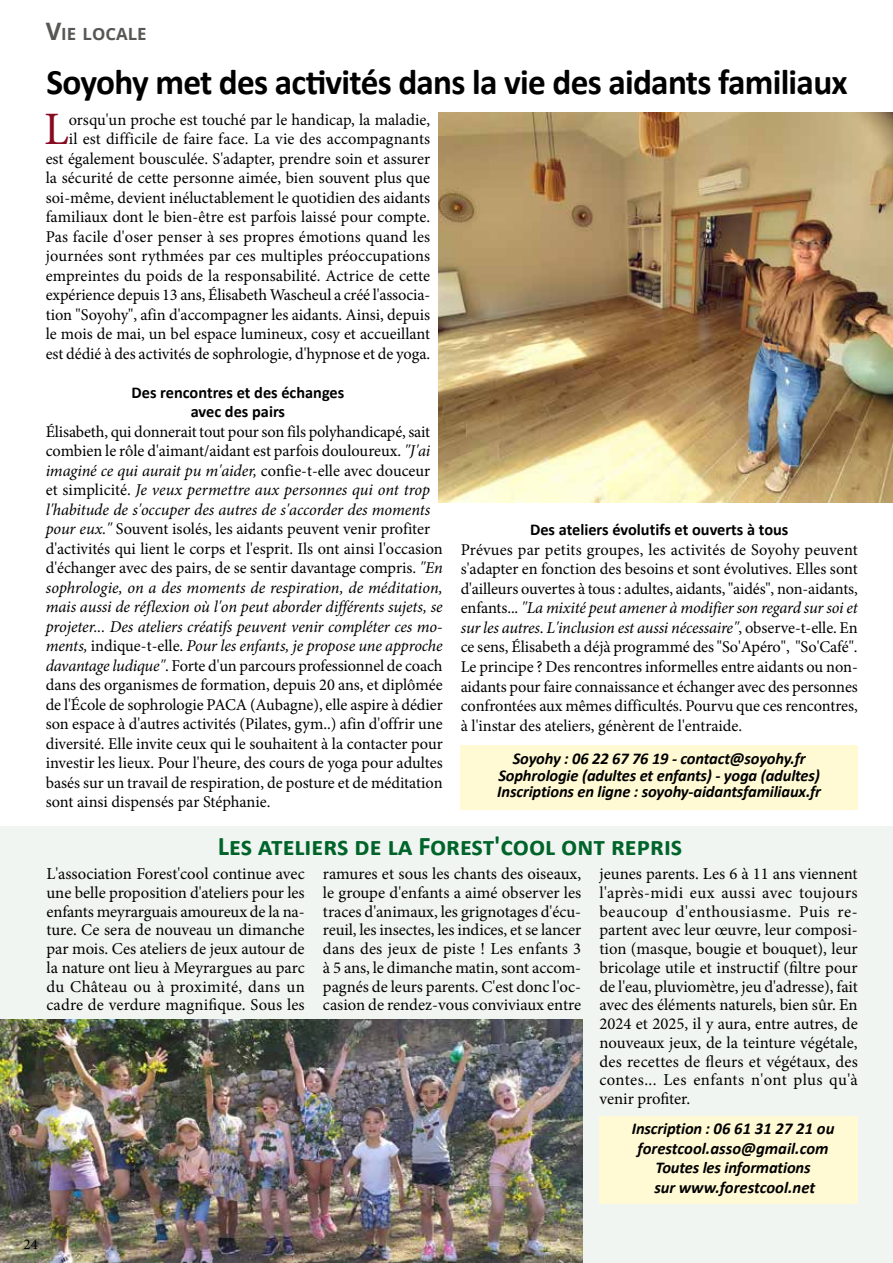
<style>
.page{position:relative;width:893px;height:1263px;background:#fff}
.page>*{position:absolute;margin:0;border:0;box-sizing:border-box;transform-origin:0 0}
.t1{font:46.5px "Minion Pro";color:#890b21}
.t2{font:700 36px "Calibri";letter-spacing:-.02em;color:#000}
.t3{font:700 27px "Calibri";color:#00642a}
.t4{font:700 16.8px "Open Sans";color:#575756}
.t5{font:16.65px/18.8px "Minion Pro";letter-spacing:.005em;color:#000;text-align:justify}
.t6{font:italic 700 16.65px "Calibri";color:#000}
.t7{font:16.5px/19.5px "Minion Pro";color:#000;text-align:right}
.t8{font:italic 700 16.5px/16.5px "Calibri";letter-spacing:-.01em;color:#000;text-align:center}
.t9{font:700 16.5px/19.5px "Calibri";color:#000;text-align:center}
.t10{font:15px "Minion Pro";color:#000}
.s1{font-size:24px}
.s2{font-style:italic}
.s3{font-size:16.65px}
.s4{font-size:16.5px}
</style>
<div class="page">
<div style="left:0;top:826px;width:893px;height:437px;background:#f0f5f2"></div>
<div style="left:599px;top:1116px;width:259px;height:88px;background:#fffad4"></div>
<div style="left:461px;top:746px;width:397px;height:64px;background:#fffad4"></div>
<img style="left:439px;top:112px;width:454px;height:391px">
<img style="left:0;top:1019px;width:583px;height:244px">
<p class="t4" style="left:46px;top:22px;width:102px"><span class="s1">V</span>IE LOCALE</p>
<h2 class="t2" style="left:47px;top:57px;width:803px">Soyohy met des activités dans la vie des aidants familiaux</h2>
<p class="t7" style="left:46px;top:110px;width:386px">orsqu'un proche est touché par le handicap, la maladie,<br>il est difficile de faire face. La vie des accompagnants<br>est également bousculée. S'adapter, prendre soin et assurer la sécurité de cette personne aimée, bien souvent plus que soi-même, devient inéluctablement le quotidien des aidants familiaux dont le bien-être est parfois laissé pour compte.<br>Pas facile d'oser penser à ses propres émotions quand les journées sont rythmées par ces multiples préoccupations empreintes du poids de la responsabilité. Actrice de cette expérience depuis 13 ans, Élisabeth Wascheul a créé l'associa&shy;tion "Soyohy", afin d'accompagner les aidants. Ainsi, depuis le mois de mai, un bel espace lumineux, cosy et accueillant est dédié à des activités de sophrologie, d'hypnose et de yoga.</p>
<p class="t9" style="left:132px;top:382px;width:214px">Des rencontres et des échanges avec des pairs</p>
<p class="t7" style="left:46px;top:422px;width:399px;text-align:left">Élisabeth, qui donnerait tout pour son fils polyhandicapé, sait combien le rôle d'aimant/aidant est parfois douloureux. <span class="s2">"J'ai imaginé ce qui aurait pu m'aider,</span> confie-t-elle avec douceur et simplicité. <span class="s2">Je veux permettre aux personnes qui ont trop l'habitude de s'occuper des autres de s'accorder des moments pour eux."</span> Souvent isolés, les aidants peuvent venir profiter d'activités qui lient le corps et l'esprit. Ils ont ainsi l'occasion d'échanger avec des pairs, de se sentir davantage compris. <span class="s2">"En sophrologie, on a des moments de respiration, de méditation, mais aussi de réflexion où l'on peut aborder différents sujets, se projeter... Des ateliers créatifs peuvent venir compléter ces mo&shy;ments,</span> indique-t-elle. <span class="s2">Pour les enfants, je propose une approche davantage ludique"</span>. Forte d'un parcours professionnel de coach dans des organismes de formation, depuis 20 ans, et diplômée de l'École de sophrologie PACA (Aubagne), elle aspire à dédier son espace à d'autres activités (Pilates, gym..) afin d'offrir une diversité. Elle invite ceux qui le souhaitent à la contacter pour investir les lieux. Pour l'heure, des cours de yoga pour adultes basés sur un travail de respiration, de posture et de méditation sont ainsi dispensés par Stéphanie.</p>
<h1 class="t1" style="left:44px;top:98px;width:26px">L</h1>
<p class="t9" style="left:530px;top:520px;width:260px">Des ateliers évolutifs et ouverts à tous</p>
<p class="t7" style="left:461px;top:540px;width:399px;text-align:justify">Prévues par petits groupes, les activités de Soyohy peuvent s'adapter en fonction des besoins et sont évolutives. Elles sont d'ailleurs ouvertes à tous : adultes, aidants, "aidés", non-aidants, enfants... <span class="s2">"La mixité peut amener à modifier son regard sur soi et sur les autres</span>. <span class="s2">L'inclusion est aussi nécessaire"</span>, observe-t-elle. En ce sens, Élisabeth a déjà programmé des "So'Apéro", "So'Café".<br>Le principe ? Des rencontres informelles entre aidants ou non&shy;aidants pour faire connaissance et échanger avec des personnes confrontées aux mêmes difficultés. Pourvu que ces rencontres, à l'instar des ateliers, génèrent de l'entraide.</p>
<p class="t8" style="left:497px;top:750px;width:326px">Soyohy : 06 22 67 76 19 - contact@soyohy.fr<br>Sophrologie (adultes et enfants) - yoga (adultes)<br>Inscriptions en ligne : soyohy-aidantsfamiliaux.fr</p>
<h3 class="t3" style="left:218px;top:826px;width:466px">Les ateliers de la Forest'cool ont repris</h3>
<p class="t5" style="left:46px;top:864px;width:260px">L'association Forest'cool continue avec une belle proposition d'ateliers pour les enfants meyrarguais amoureux de la na&shy;ture. Ce sera de nouveau un dimanche par mois. Ces ateliers de jeux autour de la nature ont lieu à Meyrargues au parc du Château ou à proximité, dans un cadre de verdure magnifique. Sous les</p>
<p class="t5" style="left:323px;top:864px;width:260px">ramures et sous les chants des oiseaux, le groupe d'enfants a aimé observer les traces d'animaux, les grignotages d'écu&shy;reuil, les insectes, les indices, et se lancer dans des jeux de piste ! Les enfants 3 à 5 ans, le dimanche matin, sont accom&shy;pagnés de leurs parents. C'est donc l'oc&shy;casion de rendez-vous conviviaux entre</p>
<p class="t5" style="left:599px;top:864px;width:260px">jeunes parents. Les 6 à 11 ans viennent l'après-midi eux aussi avec toujours beaucoup d'enthousiasme. Puis re&shy;partent avec leur œuvre, leur composi&shy;tion (masque, bougie et bouquet), leur bricolage utile et instructif (filtre pour de l'eau, pluviomètre, jeu d'adresse), fait avec des éléments naturels, bien sûr. En 2024 et 2025, il y aura, entre autres, de nouveaux jeux, de la teinture végétale, des recettes de fleurs et végétaux, des contes... Les enfants n'ont plus qu'à venir profiter.</p>
<p class="t10" style="left:24px;top:1234px;width:16px">24</p>
<p class="t8" style="left:632px;top:1120px;width:204px">Inscription : <span class="s3">06 61 31 27 21 ou</span></p>
<p class="t6" style="left:638px;top:1136px;width:192px">forestcool.asso@gmail.com</p>
<p class="t8" style="left:656px;top:1159px;width:157px">Toutes les informations</p>
<p class="t6" style="left:655px;top:1176px;width:162px"><span class="s4">sur</span> www.forestcool.net</p>
</div>
